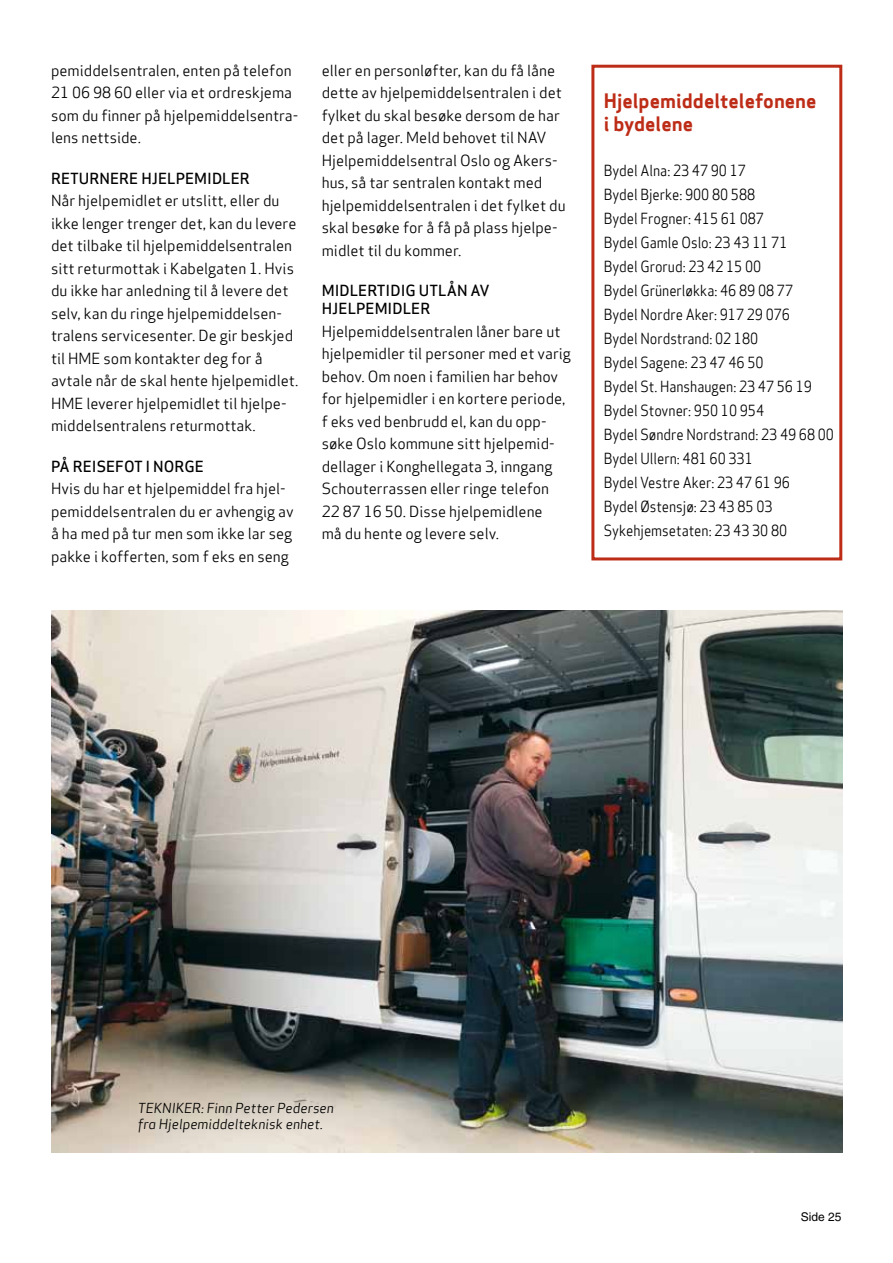
<style>
.page{position:relative;width:893px;height:1263px;background:#fff}
.page>*{position:absolute;margin:0;border:0;box-sizing:border-box;transform-origin:0 0}
.t1{font:19.5px/22.5px "Apex Sans Bold T";color:#bd2c16}
.t2{font:15px/22.5px "Apex Sans Book T";color:#000}
.t3{font:15px/24px "Apex Sans Book T";color:#000;scale:.9 1}
.t4{font:15px "Apex Sans Medium T";color:#000}
.t5{font:13.5px/15.8px "Apex Sans Book Italic T";color:#000}
.t6{font:12px "Helvetica";color:#000}
</style>
<div class="page">
<img style="left:51px;top:611px;width:791px;height:541px">
<div style="left:591px;top:65px;width:251px;height:495px;border:3px solid #bd2c16"></div>
<p class="t2" style="left:51px;top:59px;width:249px">pemiddelsentralen, enten på telefon<br>21 06 98 60 eller via et ordreskjema som du finner på hjelpemiddelsentra&shy;lens nettside.</p>
<p class="t4" style="left:51px;top:168px;width:21px">RETURNERE</p>
<p class="t4" style="left:141px;top:168px;width:27px">HJELPEMI</p>
<p class="t4" style="left:212px;top:168px;width:20px">DLER</p>
<p class="t2" style="left:51px;top:189px;width:249px">Når hjelpemidlet er utslitt, eller du ikke lenger trenger det, kan du levere det tilbake til hjelpemiddelsentralen sitt returmottak i Kabelgaten 1. Hvis du ikke har anledning til å levere det selv, kan du ringe hjelpemiddelsen&shy;tralens servicesenter. De gir beskjed til HME som kontakter deg for å avtale når de skal hente hjelpemidlet.<br>HME leverer hjelpemidlet til hjelpe&shy;middelsentralens returmottak.</p>
<p class="t4" style="left:51px;top:456px;width:32px">PÅ REISEFOT</p>
<p class="t4" style="left:145px;top:456px;width:58px">I NORGE</p>
<p class="t2" style="left:51px;top:477px;width:244px">Hvis du har et hjelpemiddel fra hjel&shy;pemiddelsentralen du er avhengig av å ha med på tur men som ikke lar seg pakke i kofferten, som f eks en seng</p>
<p class="t2" style="left:322px;top:59px;width:245px">eller en personløfter, kan du få låne dette av hjelpemiddelsentralen i det fylket du skal besøke dersom de har det på lager. Meld behovet til NAV Hjelpemiddelsentral Oslo og Akers&shy;hus, så tar sentralen kontakt med hjelpemiddelsentralen i det fylket du skal besøke for å få på plass hjelpe&shy;midlet til du kommer.</p>
<p class="t4" style="left:322px;top:281px;width:37px">MIDLERTI</p>
<p class="t4" style="left:390px;top:281px;width:39px">DIG UTL</p>
<p class="t4" style="left:447px;top:281px;width:34px">ÅN AV</p>
<p class="t4" style="left:322px;top:299px;width:27px">HJELPEMI</p>
<p class="t4" style="left:392px;top:299px;width:20px">DLER</p>
<p class="t2" style="left:322px;top:320px;width:251px">Hjelpemiddelsentralen låner bare ut hjelpemidler til personer med et varig behov. Om noen i familien har behov for hjelpemidler i en kortere periode, f eks ved benbrudd el, kan du opp&shy;søke Oslo kommune sitt hjelpemid&shy;dellager i Konghellegata 3, inngang Schouterrassen eller ringe telefon<br>22 87 16 50. Disse hjelpemidlene<br>må du hente og levere selv.</p>
<h1 class="t1" style="left:604px;top:89px;width:214px">Hjelpemiddeltelefonene i bydelene</h1>
<p class="t3" style="left:604px;top:158px;width:257px">Bydel Alna: 23 47 90 17<br>Bydel Bjerke: 900 80 588<br>Bydel Frogner: 415 61 087<br>Bydel Gamle Oslo: 23 43 11 71<br>Bydel Grorud: 23 42 15 00<br>Bydel Grünerløkka: 46 89 08 77<br>Bydel Nordre Aker: 917 29 076<br>Bydel Nordstrand: 02 180<br>Bydel Sagene: 23 47 46 50<br>Bydel St. Hanshaugen: 23 47 56 19<br>Bydel Stovner: 950 10 954<br>Bydel Søndre Nordstrand: 23 49 68 00<br>Bydel Ullern: 481 60 331<br>Bydel Vestre Aker: 23 47 61 96<br>Bydel Østensjø: 23 43 85 03<br>Sykehjemsetaten: 23 43 30 80</p>
<p class="t5" style="left:138px;top:1100px;width:198px">TEKNIKER: Finn Petter Pedersen fra Hjelpemiddelteknisk enhet.</p>
<p class="t6" style="left:801px;top:1210px;width:42px">Side 25</p>
</div>
